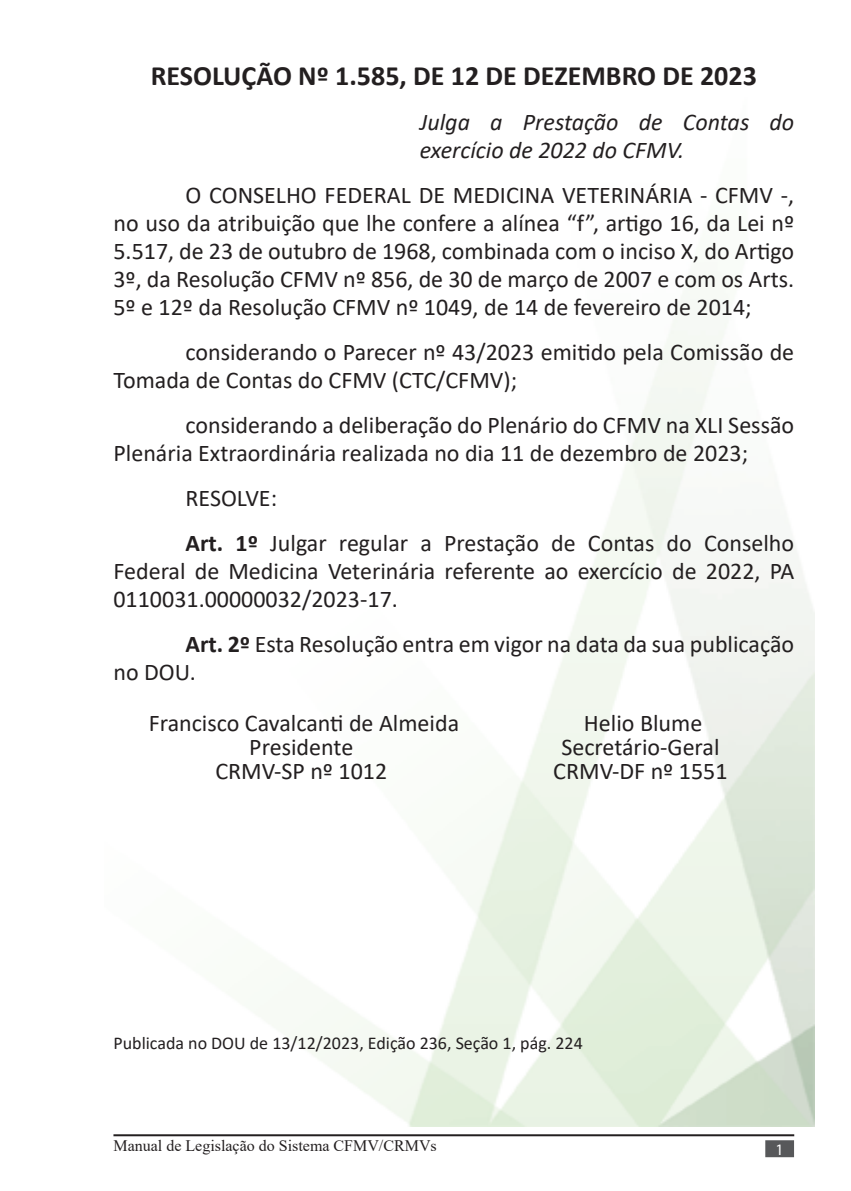
<style>
.page{position:relative;width:851px;height:1191px;background:#fff}
.page>*{position:absolute;margin:0;border:0;box-sizing:border-box;transform-origin:0 0}
.t1{font:700 28px "Calibri";color:#231f20}
.t2{font:24px/28px "Calibri";color:#231f20}
.t3{font:italic 24px/28px "Calibri";color:#231f20}
.t4{font:18px "Calibri";color:#231f20}
.t5{font:16px "Times New Roman";color:#231f20}
.Apresentação{font:16px "Myriad Pro";color:#fff}
.s1{font-weight:700}
</style>
<div class="page">
<hr style="left:113px;top:1134px;width:681px;height:2px;background:#231f20">
<div style="left:765px;top:1140px;width:28px;height:17px;background:#57585a;border:2px solid #57585a"></div>
<p class="t1" style="left:151px;top:55px;width:607px">RESOLUÇÃO Nº 1.585, DE 12 DE DEZEMBRO DE 2023</p>
<p class="t3" style="left:420px;top:107px;width:376px">Julga a Prestação de Contas do exercício de 2022 do CFMV.</p>
<p class="t2" style="left:113px;top:180px;width:682px;text-align:justify;text-indent:72px">O CONSELHO FEDERAL DE MEDICINA VETERINÁRIA - CFMV -, no uso da atribuição que lhe confere a alínea “f”, artigo 16, da Lei nº 5.517, de 23 de outubro de 1968, combinada com o inciso X, do Artigo 3º, da Resolução CFMV nº 856, de 30 de março de 2007 e com os Arts.<br>5º e 12º da Resolução CFMV nº 1049, de 14 de fevereiro de 2014;</p>
<p class="t2" style="left:113px;top:337px;width:682px;text-indent:72px">considerando o Parecer nº 43/2023 emitido pela Comissão de<br>Tomada de Contas do CFMV (CTC/CFMV);</p>
<p class="t2" style="left:113px;top:410px;width:682px;text-indent:72px">considerando a deliberação do Plenário do CFMV na XLI Sessão<br>Plenária Extraordinária realizada no dia 11 de dezembro de 2023;</p>
<p class="t2" style="left:185px;top:483px;width:93px">RESOLVE:</p>
<p class="t2" style="left:113px;top:528px;width:682px;text-align:justify;text-indent:72px"><span class="s1">Art. 1º</span> Julgar regular a Prestação de Contas do Conselho Federal de Medicina Veterinária referente ao exercício de 2022, PA 0110031.00000032/2023-17.</p>
<p class="t2" style="left:113px;top:629px;width:682px;text-indent:72px"><span class="s1">Art. 2º</span> Esta Resolução entra em vigor na data da sua publicação no DOU.</p>
<p class="t2" style="left:149px;top:708px;width:312px">Francisco Cavalcanti de Almeida</p>
<p class="t2" style="left:249px;top:732px;width:105px">Presidente</p>
<p class="t2" style="left:215px;top:756px;width:173px">CRMV-SP nº 1012</p>
<p class="t2" style="left:584px;top:708px;width:120px">Helio Blume</p>
<p class="t2" style="left:561px;top:732px;width:160px">Secretário-Geral</p>
<p class="t2" style="left:553px;top:756px;width:176px">CRMV-DF nº 1551</p>
<p class="t4" style="left:113px;top:1030px;width:471px">Publicada no DOU de 13/12/2023, Edição 236, Seção 1, pág. 224</p>
<p class="t5" style="left:113px;top:1134px;width:325px">Manual de Legislação do Sistema CFMV/CRMVs</p>
<p class="Apresentação" style="left:775px;top:1139px;width:10px">1</p>
</div>
